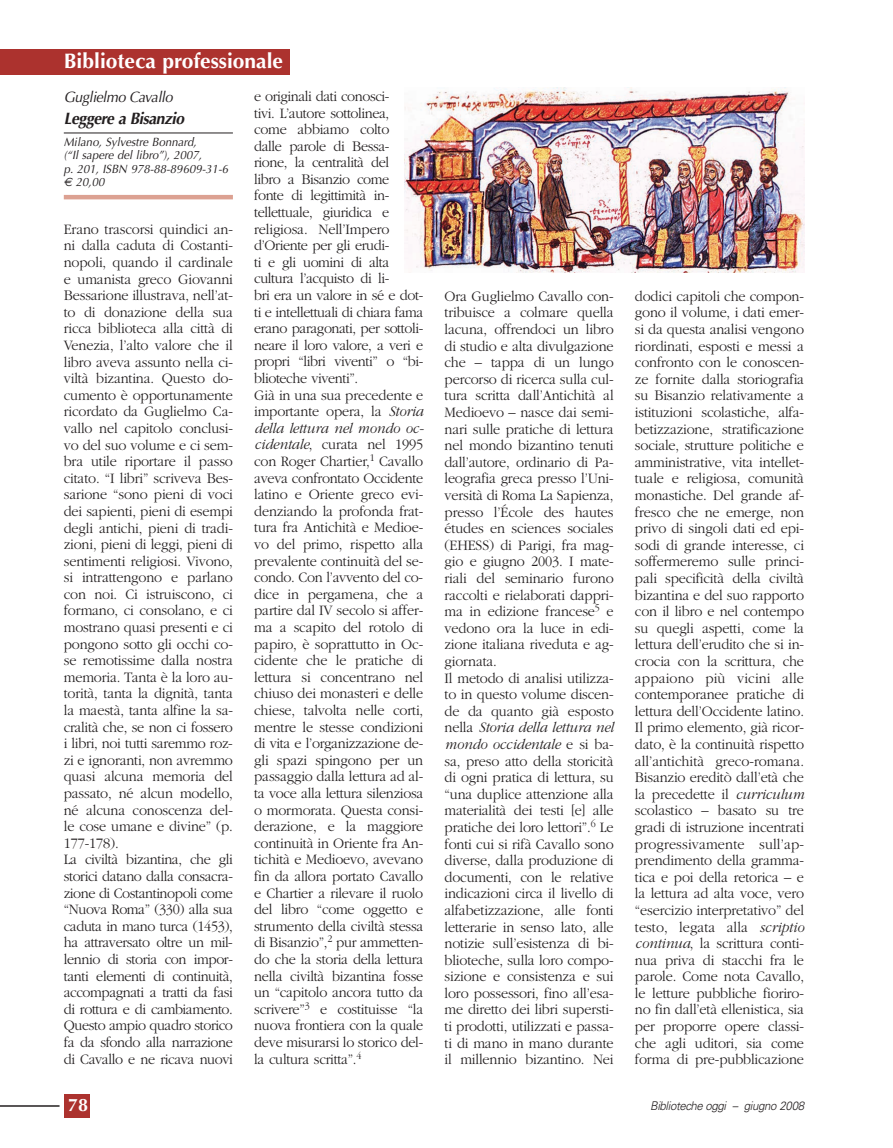
<style>
.page{position:relative;width:893px;height:1148px;background:#fff}
.page>*{position:absolute;margin:0;border:0;box-sizing:border-box;transform-origin:0 0}
.t1{font:700 21px "Optima";color:#fff}
.t2{font:700 18px "Optima";color:#fff}
.t3{font:italic 700 16.5px "Optima";letter-spacing:-.03em;color:#231f20;scale:.95 1}
.t4{font:300 15px/16.6px "Garamond";letter-spacing:-.01em;color:#231f20;scale:.95 1}
.t5{font:italic 15px "Optima";letter-spacing:-.03em;color:#231f20;scale:.95 1}
.t6{font:italic 12px/13.5px "Optima";color:#231f20;scale:.95 1}
.t7{font:italic 300 12px "Univers";letter-spacing:-.03em;color:#231f20;scale:.95 1}
.s1{font-family:"Euro Sans"}
.s2{font-style:italic}
</style>
<div class="page">
<hr style="left:0;top:1105px;width:60px;height:1px;background:#231f20">
<div style="left:64px;top:1094px;width:26px;height:23px;background:#ac322e"></div>
<hr style="left:64px;top:133px;width:169px;height:1px;background:#231f20">
<hr style="left:64px;top:195px;width:169px;height:4px;background:#dca192">
<div style="left:0;top:49px;width:289px;height:25px;background:#ac322e"></div>
<img style="left:404px;top:87px;width:400px;height:186px">
<h1 class="t1" style="left:64px;top:52px;width:221px">Biblioteca professionale</h1>
<p class="t5" style="left:64px;top:90px;width:116px">Guglielmo Cavallo</p>
<p class="t3" style="left:64px;top:111px;width:128px">Leggere a Bisanzio</p>
<p class="t6" style="left:64px;top:136px;width:175px">Milano, Sylvestre Bonnard,<br>(“Il sapere del libro”), 2007,<br>p. 201, ISBN 978-88-89609-31-6 <span class="s1">€</span> 20,00</p>
<p class="t4" style="left:64px;top:222px;width:179px">Erano trascorsi quindici an&shy;ni dalla caduta di Costanti&shy;nopoli, quando il cardinale e umanista greco Giovanni<br>Bessarione illustrava, nell’at&shy;to di donazione della sua ricca biblioteca alla città di<br>Venezia, l’alto valore che il libro aveva assunto nella ci&shy;viltà bizantina. Questo do&shy;cumento è opportunamente ricordato da Guglielmo Ca&shy;vallo nel capitolo conclusi&shy;vo del suo volume e ci sem&shy;bra utile riportare il passo citato. “I libri” scriveva Bes&shy;sarione “sono pieni di voci dei sapienti, pieni di esempi degli antichi, pieni di tradi&shy;zioni, pieni di leggi, pieni di sentimenti religiosi. Vivono, si intrattengono e parlano con noi. Ci istruiscono, ci formano, ci consolano, e ci mostrano quasi presenti e ci pongono sotto gli occhi co&shy;se remotissime dalla nostra memoria. Tanta è la loro au&shy;torità, tanta la dignità, tanta la maestà, tanta alfine la sa&shy;cralità che, se non ci fossero i libri, noi tutti saremmo roz&shy;zi e ignoranti, non avremmo quasi alcuna memoria del passato, né alcun modello, né alcuna conoscenza del&shy;le cose umane e divine” (p.<br>177-178).<br>La civiltà bizantina, che gli storici datano dalla consacra&shy;zione di Costantinopoli come “Nuova Roma” (330) alla sua caduta in mano turca (1453), ha attraversato oltre un mil&shy;lennio di storia con impor&shy;tanti elementi di continuità, accompagnati a tratti da fasi di rottura e di cambiamento.<br>Questo ampio quadro storico fa da sfondo alla narrazione di Cavallo e ne ricava nuovi</p>
<p class="t4" style="left:254px;top:89px;width:180px">e originali dati conosci-<br>tivi. L’autore sottolinea, come abbiamo colto<br>dalle parole di Bessa&shy;rione, la centralità del<br>libro a Bisanzio come<br>fonte di legittimità in&shy;tellettuale, giuridica e religiosa. Nell’Impero d’Oriente per gli erudi-<br>ti e gli uomini di alta cultura l’acquisto di li-<br>bri era un valore in sé e dot&shy;ti e intellettuali di chiara fama erano paragonati, per sottoli&shy;neare il loro valore, a veri e propri “libri viventi” o “bi&shy;blioteche viventi”.<br>Già in una sua precedente e importante opera, la <span class="s2">Storia della lettura nel mondo oc&shy;cidentale</span>, curata nel 1995 con Roger Chartier,<sup>1</sup> Cavallo aveva confrontato Occidente latino e Oriente greco evi&shy;denziando la profonda frat&shy;tura fra Antichità e Medioe&shy;vo del primo, rispetto alla prevalente continuità del se&shy;condo. Con l’avvento del co&shy;dice in pergamena, che a partire dal IV secolo si affer&shy;ma a scapito del rotolo di papiro, è soprattutto in Oc&shy;cidente che le pratiche di lettura si concentrano nel chiuso dei monasteri e delle chiese, talvolta nelle corti, mentre le stesse condizioni di vita e l’organizzazione de&shy;gli spazi spingono per un passaggio dalla lettura ad al&shy;ta voce alla lettura silenziosa o mormorata. Questa consi&shy;derazione, e la maggiore continuità in Oriente fra An&shy;tichità e Medioevo, avevano fin da allora portato Cavallo e Chartier a rilevare il ruolo del libro “come oggetto e strumento della civiltà stessa di Bisanzio”,<sup>2</sup> pur ammetten&shy;do che la storia della lettura nella civiltà bizantina fosse un “capitolo ancora tutto da scrivere”<sup>3</sup> e costituisse “la nuova frontiera con la quale deve misurarsi lo storico del&shy;la cultura scritta”.<sup>4</sup></p>
<p class="t4" style="left:444px;top:289px;width:179px">Ora Guglielmo Cavallo con&shy;tribuisce a colmare quella lacuna, offrendoci un libro di studio e alta divulgazione che – tappa di un lungo percorso di ricerca sulla cul&shy;tura scritta dall’Antichità al<br>Medioevo – nasce dai semi&shy;nari sulle pratiche di lettura nel mondo bizantino tenuti dall’autore, ordinario di Pa&shy;leografia greca presso l’Uni&shy;versità di Roma La Sapienza, presso l’École des hautes études en sciences sociales (EHESS) di Parigi, fra mag&shy;gio e giugno 2003. I mate&shy;riali del seminario furono raccolti e rielaborati dappri&shy;ma in edizione francese<sup>5</sup> e vedono ora la luce in edi&shy;zione italiana riveduta e ag&shy;giornata.<br>Il metodo di analisi utilizza&shy;to in questo volume discen&shy;de da quanto già esposto nella <span class="s2">Storia della lettura nel mondo occidentale</span> e si ba&shy;sa, preso atto della storicità di ogni pratica di lettura, su “una duplice attenzione alla materialità dei testi [e] alle pratiche dei loro lettori”.<sup>6</sup> Le fonti cui si rifà Cavallo sono diverse, dalla produzione di documenti, con le relative indicazioni circa il livello di alfabetizzazione, alle fonti letterarie in senso lato, alle notizie sull’esistenza di bi&shy;blioteche, sulla loro compo&shy;sizione e consistenza e sui loro possessori, fino all’esa&shy;me diretto dei libri supersti&shy;ti prodotti, utilizzati e passa&shy;ti di mano in mano durante il millennio bizantino. Nei</p>
<p class="t4" style="left:635px;top:289px;width:179px;text-align:justify">dodici capitoli che compon&shy;gono il volume, i dati emer&shy;si da questa analisi vengono riordinati, esposti e messi a confronto con le conoscen&shy;ze fornite dalla storiografia su Bisanzio relativamente a istituzioni scolastiche, alfa&shy;betizzazione, stratificazione sociale, strutture politiche e amministrative, vita intellet&shy;tuale e religiosa, comunità monastiche. Del grande af&shy;fresco che ne emerge, non privo di singoli dati ed epi&shy;sodi di grande interesse, ci soffermeremo sulle princi&shy;pali specificità della civiltà bizantina e del suo rapporto con il libro e nel contempo su quegli aspetti, come la lettura dell’erudito che si in&shy;crocia con la scrittura, che appaiono più vicini alle contemporanee pratiche di lettura dell’Occidente latino.<br>Il primo elemento, già ricor&shy;dato, è la continuità rispetto all’antichità greco-romana.<br>Bisanzio ereditò dall’età che la precedette il <span class="s2">curriculum </span>scolastico – basato su tre gradi di istruzione incentrati progressivamente sull’ap&shy;prendimento della gramma&shy;tica e poi della retorica – e la lettura ad alta voce, vero “esercizio interpretativo” del testo, legata alla <span class="s2">scriptio continua</span>, la scrittura conti&shy;nua priva di stacchi fra le parole. Come nota Cavallo, le letture pubbliche fioriro&shy;no fin dall’età ellenistica, sia per proporre opere classi&shy;che agli uditori, sia come forma di pre-pubblicazione</p>
<p class="t2" style="left:68px;top:1097px;width:22px">78</p>
<p class="t7" style="left:650px;top:1100px;width:164px">Biblioteche oggi – giugno 2008</p>
</div>
